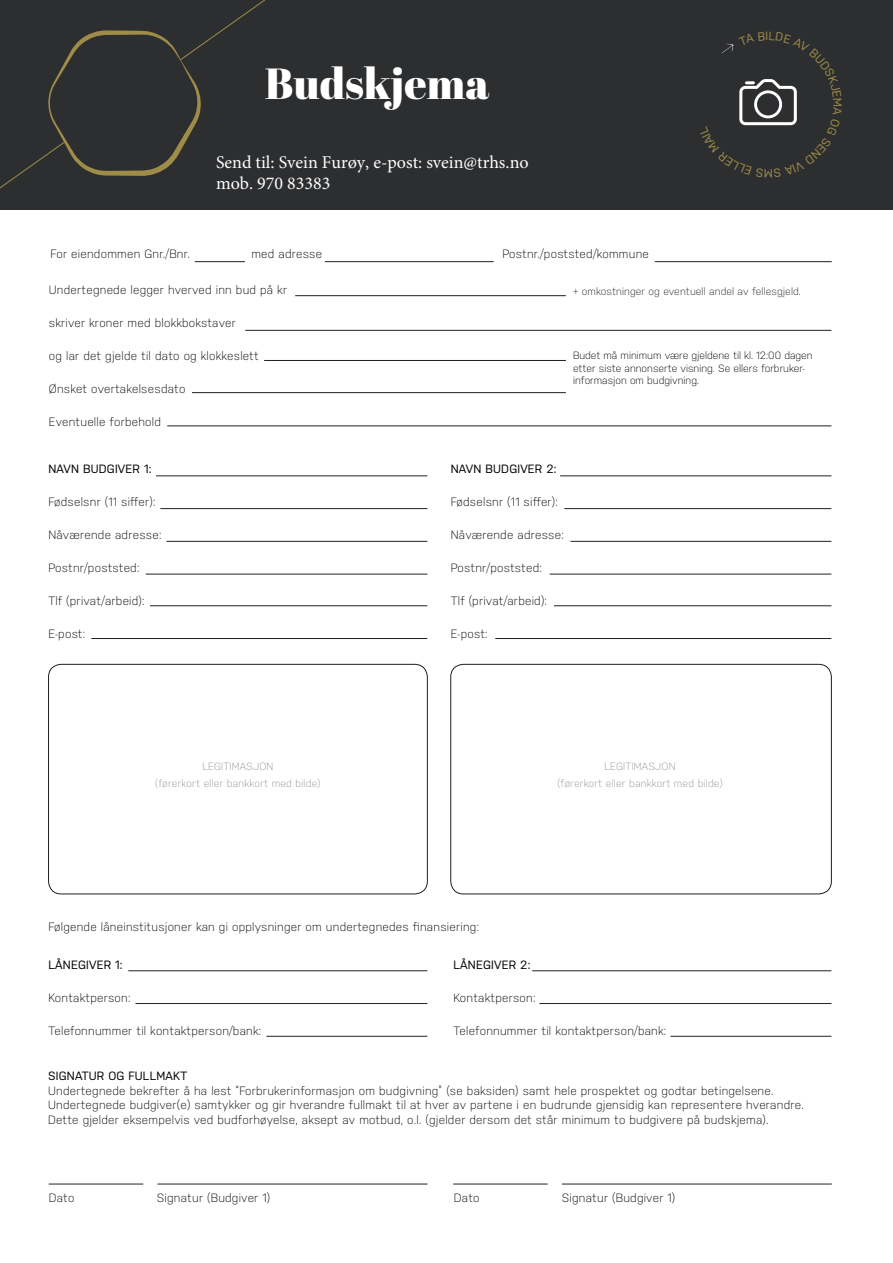
<style>
.page{position:relative;width:893px;height:1263px;background:#fff}
.page>*{position:absolute;margin:0;border:0;box-sizing:border-box;transform-origin:0 0}
.t1{font:43.5px "Abril Fatface";color:#fff}
.t2{font:18px/21.6px "Minion Pro";color:#fff}
.Basic{font:300 12px/14.4px "Nudista";letter-spacing:.02em;color:#000}
.Basic-2{font:12px "Nudista";letter-spacing:.02em;color:#000}
.Basic-3{font:300 10.5px/12.6px "Nudista";color:#000}
.Basic-4{font:300 10.5px "Nudista";letter-spacing:.02em;color:#939598}
.Basic-5{font:300 10.5px "Nudista";letter-spacing:.01em;color:#231f20}
</style>
<div class="page">
<div style="left:0;top:0;width:893px;height:210px;background:#2d2e30"></div>
<hr style="left:156px;top:476px;width:271px;height:1px;background:#231f20">
<hr style="left:128px;top:970px;width:299px;height:1px;background:#231f20">
<hr style="left:532px;top:970px;width:299px;height:1px;background:#231f20">
<hr style="left:560px;top:476px;width:271px;height:1px;background:#231f20">
<hr style="left:160px;top:508px;width:267px;height:1px;background:#231f20">
<hr style="left:135px;top:1003px;width:292px;height:1px;background:#231f20">
<hr style="left:49px;top:1184px;width:94px;height:1px;background:#231f20">
<hr style="left:453px;top:1184px;width:95px;height:1px;background:#231f20">
<hr style="left:539px;top:1003px;width:292px;height:1px;background:#231f20">
<hr style="left:564px;top:508px;width:267px;height:1px;background:#231f20">
<hr style="left:166px;top:541px;width:261px;height:1px;background:#231f20">
<hr style="left:266px;top:1036px;width:161px;height:1px;background:#231f20">
<hr style="left:670px;top:1036px;width:161px;height:1px;background:#231f20">
<hr style="left:570px;top:541px;width:261px;height:1px;background:#231f20">
<hr style="left:146px;top:574px;width:281px;height:1px;background:#231f20">
<hr style="left:550px;top:574px;width:281px;height:1px;background:#231f20">
<hr style="left:150px;top:605px;width:277px;height:1px;background:#231f20">
<hr style="left:554px;top:605px;width:277px;height:1px;background:#231f20">
<hr style="left:91px;top:638px;width:336px;height:1px;background:#231f20">
<hr style="left:495px;top:638px;width:336px;height:1px;background:#231f20">
<hr style="left:167px;top:426px;width:664px;height:1px;background:#231f20">
<hr style="left:192px;top:392px;width:374px;height:1px;background:#231f20">
<hr style="left:264px;top:360px;width:302px;height:1px;background:#231f20">
<hr style="left:245px;top:330px;width:586px;height:1px;background:#231f20">
<hr style="left:295px;top:295px;width:271px;height:1px;background:#231f20">
<hr style="left:325px;top:261px;width:169px;height:1px;background:#231f20">
<hr style="left:195px;top:261px;width:50px;height:1px;background:#231f20">
<hr style="left:655px;top:261px;width:177px;height:1px;background:#231f20">
<hr style="left:158px;top:1184px;width:269px;height:1px;background:#231f20">
<hr style="left:562px;top:1184px;width:270px;height:1px;background:#231f20">
<div style="left:48px;top:664px;width:380px;height:230px;border:1px solid #1c2022;border-radius:13px"></div>
<div style="left:450px;top:664px;width:382px;height:230px;border:1px solid #1c2022;border-radius:13px"></div>
<svg style="left:0;top:0;width:266px;height:189px"></svg>
<svg style="left:722px;top:43px;width:75px;height:83px"></svg>
<p class="t1" style="left:265px;top:53px;width:226px">Budskjema</p>
<h2 class="t2" style="left:216px;top:151px;width:314px">Send til: Svein Furøy, e-post: svein@trhs.no mob. 970 83383</h2>
<p class="Basic" style="left:51px;top:245px;width:141px">For eiendommen Gnr./Bnr.</p>
<p class="Basic" style="left:251px;top:245px;width:72px">med adresse</p>
<p class="Basic" style="left:502px;top:245px;width:148px">Postnr./poststed/kommune</p>
<p class="Basic" style="left:49px;top:282px;width:240px">Undertegnede legger hverved inn bud på kr</p>
<p class="Basic" style="left:49px;top:315px;width:188px">skriver kroner med blokkbokstaver</p>
<p class="Basic" style="left:49px;top:348px;width:211px">og lar det gjelde til dato og klokkeslett</p>
<p class="Basic" style="left:49px;top:381px;width:138px">Ønsket overtakelsesdato</p>
<p class="Basic" style="left:49px;top:414px;width:114px">Eventuelle forbehold</p>
<p class="Basic-2" style="left:48px;top:460px;width:105px">NAVN BUDGIVER 1:</p>
<p class="Basic" style="left:48px;top:494px;width:109px">Fødselsnr (11 siffer):</p>
<p class="Basic" style="left:48px;top:527px;width:115px">Nåværende adresse:</p>
<p class="Basic" style="left:48px;top:560px;width:93px">Postnr/poststed:</p>
<p class="Basic" style="left:48px;top:593px;width:98px">Tlf (privat/arbeid):</p>
<p class="Basic" style="left:48px;top:626px;width:38px">E-post:</p>
<p class="Basic-4" style="left:202px;top:759px;width:73px">LEGITIMASJON</p>
<p class="Basic-4" style="left:155px;top:775px;width:167px">(førerkort eller bankkort med bilde)</p>
<p class="Basic-5" style="left:573px;top:284px;width:229px">+ omkostninger og eventuell andel av fellesgjeld.</p>
<p class="Basic-3" style="left:573px;top:348px;width:241px">Budet må minimum være gjeldene til kl. 12:00 dagen etter siste annonserte visning. Se ellers forbruker-</p>
<p class="Basic-3" style="left:573px;top:374px;width:128px">informasjon om budgivning.</p>
<p class="Basic-2" style="left:451px;top:460px;width:107px">NAVN BUDGIVER 2:</p>
<p class="Basic" style="left:451px;top:494px;width:109px">Fødselsnr (11 siffer):</p>
<p class="Basic" style="left:451px;top:527px;width:115px">Nåværende adresse:</p>
<p class="Basic" style="left:451px;top:560px;width:93px">Postnr/poststed:</p>
<p class="Basic" style="left:451px;top:593px;width:98px">Tlf (privat/arbeid):</p>
<p class="Basic" style="left:451px;top:626px;width:38px">E-post:</p>
<p class="Basic-4" style="left:604px;top:759px;width:73px">LEGITIMASJON</p>
<p class="Basic-4" style="left:557px;top:775px;width:167px">(førerkort eller bankkort med bilde)</p>
<p class="Basic" style="left:48px;top:918px;width:432px">Følgende låneinstitusjoner kan gi opplysninger om undertegnedes finansiering:</p>
<p class="Basic-2" style="left:49px;top:956px;width:76px">LÅNEGIVER 1:</p>
<p class="Basic" style="left:49px;top:990px;width:83px">Kontaktperson:</p>
<p class="Basic" style="left:49px;top:1023px;width:214px">Telefonnummer til kontaktperson/bank:</p>
<p class="Basic-2" style="left:454px;top:956px;width:78px">LÅNEGIVER 2:</p>
<p class="Basic" style="left:454px;top:990px;width:83px">Kontaktperson:</p>
<p class="Basic" style="left:454px;top:1023px;width:214px">Telefonnummer til kontaktperson/bank:</p>
<p class="Basic-2" style="left:48px;top:1067px;width:141px">SIGNATUR OG FULLMAKT</p>
<p class="Basic" style="left:48px;top:1082px;width:757px">Undertegnede bekrefter å ha lest “Forbrukerinformasjon om budgivning” (se baksiden) samt hele prospektet og godtar betingelsene.<br>Undertegnede budgiver(e) samtykker og gir hverandre fullmakt til at hver av partene i en budrunde gjensidig kan representere hverandre.</p>
<p class="Basic" style="left:48px;top:1111px;width:722px">Dette gjelder eksempelvis ved budforhøyelse, aksept av motbud, o.l. (gjelder dersom det står minimum to budgivere på budskjema).</p>
<p class="Basic" style="left:49px;top:1189px;width:27px">Dato</p>
<p class="Basic" style="left:157px;top:1189px;width:115px">Signatur (Budgiver 1)</p>
<p class="Basic" style="left:454px;top:1189px;width:27px">Dato</p>
<p class="Basic" style="left:562px;top:1189px;width:115px">Signatur (Budgiver 1)</p>
</div>
